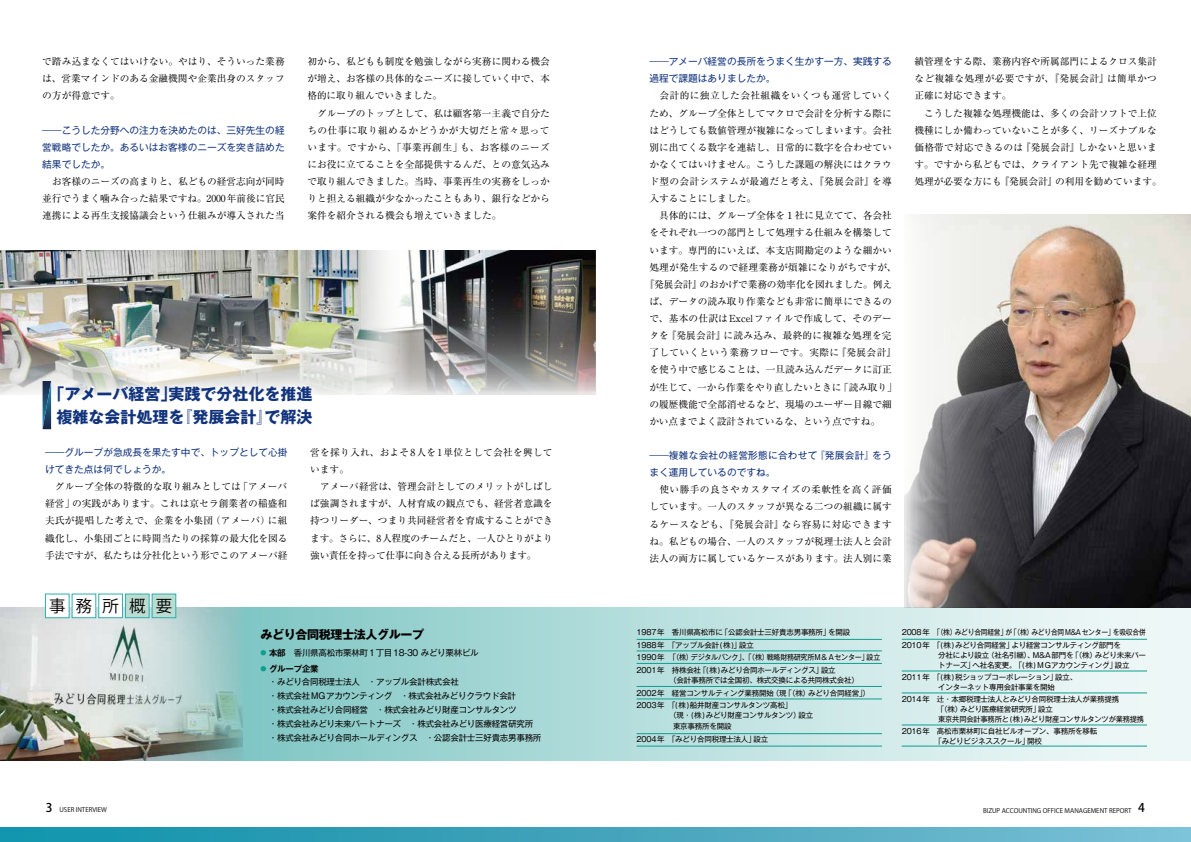
<style>
.page{position:relative;width:1191px;height:842px;background:#fff}
.page>*{position:absolute;margin:0;border:0;box-sizing:border-box;transform-origin:0 0}
.t1{font:16.4px "Koz Go Pr 6 N";letter-spacing:.625em;color:#040000}
.t2{font:700 16px/23px "Gothic MB101 Pro";color:#11337c;text-align:center}
.t3{font:700 12px "Gothic MB101 Pro";letter-spacing:-.03em;color:#040000}
.t4{font:9.7px/17.1px "Ryumin Pro";color:#040000;text-align:justify}
.t5{font:9.7px/17.1px "Gothic MB101 Pro";color:#11337c}
.t6{font:9.7px "Ryumin Pro";letter-spacing:.02em;color:#040000}
.t7{font:9.7px/17.1px "Gothic MB101 Pro";letter-spacing:.02em;color:#11337c}
.t8{font:9.7px/17.1px "Ryumin Pro";letter-spacing:.025em;color:#040000}
.t9{font:9.7px "Ryumin Pro";letter-spacing:.035em;color:#040000}
.t10{font:8.5px/14px "Gothic MB101 Pro";letter-spacing:-.03em;color:#040000}
.t11{font:700 8.5px "Gothic MB101 Pro De";letter-spacing:-.03em;color:#040000}
.t12{font:7.5px/12.5px "Gothic MB101 Pro";letter-spacing:-.03em;color:#040000}
.t13{font:6.4px "Koz Go Pr 6 N";color:#040000}
.s1{font-family:"Koz Go Pro";font-weight:500;font-size:12px}
.s2{font-family:"Gothic MB101 Pro De";font-weight:700;font-size:6px;color:#0f9d90}
.s3{font-family:"Gothic MB101 Pro De";font-weight:700}
.s4{font-size:6px;color:#0f9d90}
</style>
<div class="page">
<svg style="left:0;top:828px;width:1191px;height:14px;background:#44a6bd"></svg>
<img style="left:0;top:251px;width:367px;height:143px">
<svg style="left:242px;top:607px;width:949px;height:153px;background:#bae0df"></svg>
<hr style="left:636px;top:651px;width:246px;height:1px;background:#0f9d90">
<hr style="left:636px;top:663px;width:246px;height:1px;background:#0f9d90">
<hr style="left:636px;top:686px;width:246px;height:1px;background:#0f9d90">
<hr style="left:636px;top:733px;width:246px;height:1px;background:#0f9d90">
<hr style="left:636px;top:746px;width:246px;height:1px;background:#0f9d90">
<hr style="left:901px;top:671px;width:246px;height:1px;background:#0f9d90">
<hr style="left:901px;top:693px;width:246px;height:1px;background:#0f9d90">
<hr style="left:901px;top:725px;width:246px;height:1px;background:#0f9d90">
<hr style="left:901px;top:746px;width:246px;height:1px;background:#0f9d90">
<hr style="left:901px;top:639px;width:246px;height:1px;background:#0f9d90">
<svg style="left:39px;top:250px;width:247px;height:9px;background:#afafad"></svg>
<img style="left:367px;top:251px;width:228px;height:143px">
<img style="left:0;top:607px;width:242px;height:153px">
<img style="left:904px;top:214px;width:287px;height:393px">
<div style="left:45px;top:594px;width:24px;height:24px;background:#fff"></div>
<div style="left:45px;top:594px;width:24px;height:24px;border:1px solid #2daeb1"></div>
<div style="left:72px;top:594px;width:24px;height:24px;background:#fff"></div>
<div style="left:72px;top:594px;width:24px;height:24px;border:1px solid #2daeb1"></div>
<div style="left:99px;top:594px;width:23px;height:24px;background:#fff"></div>
<div style="left:98px;top:594px;width:25px;height:24px;border:1px solid #2daeb1"></div>
<div style="left:125px;top:594px;width:24px;height:24px;background:#badcd1"></div>
<div style="left:125px;top:594px;width:24px;height:24px;border:1px solid #2daeb1"></div>
<div style="left:152px;top:594px;width:24px;height:24px;background:#badcd1"></div>
<div style="left:152px;top:594px;width:24px;height:24px;border:1px solid #2daeb1"></div>
<svg style="left:43px;top:331px;width:511px;height:280px"></svg>
<hr style="left:636px;top:639px;width:246px;height:1px;background:#0f9d90">
<hr style="left:636px;top:699px;width:246px;height:1px;background:#0f9d90">
<p class="t4" style="left:42px;top:52px;width:244px">で踏み込まなくてはいけない。やはり、そういった業務は、営業マインドのある金融機関や企業出身のスタッフの方が得意です。</p>
<p class="t5" style="left:42px;top:120px;width:244px;text-align:justify">――こうした分野への注力を決めたのは、三好先生の経営戦略でしたか。あるいはお客様のニーズを突き詰めた結果でしたか。</p>
<p class="t4" style="left:42px;top:172px;width:244px;text-indent:10px">お客様のニーズの高まりと、私どもの経営志向が同時並行でうまく噛み合った結果ですね。2000年前後に官民連携による再生支援協議会という仕組みが導入された当</p>
<p class="t4" style="left:307px;top:52px;width:244px;text-align:left">初から、私どもも制度を勉強しながら実務に関わる機会が増え、お客様の具体的なニーズに接していく中で、本格的に取り組んでいきました。<br>　グループのトップとして、私は顧客第一主義で自分たちの仕事に取り組めるかどうかが大切だと常々思っています。ですから、「事業再創生」も、お客様のニーズにお役に立てることを全部提供するんだ、との意気込みで取り組んできました。当時、事業再生の実務をしっかりと担える組織が少なかったこともあり、銀行などから案件を紹介される機会も増えていきました。</p>
<h2 class="t2" style="left:48px;top:380px;width:265px">「アメーバ経営」実践で分社化を推進複雑な会計処理を『発展会計』で解決</h2>
<p class="t5" style="left:45px;top:442px;width:244px">――グループが急成長を果たす中で、トップとして心掛けてきた点は何でしょうか。</p>
<p class="t4" style="left:45px;top:477px;width:244px">　グループ全体の特徴的な取り組みとしては「アメーバ経営」の実践があります。これは京セラ創業者の稲盛和夫氏が提唱した考えで、企業を小集団（アメーバ）に組織化し、小集団ごとに時間当たりの採算の最大化を図る手法ですが、私たちは分社化という形でこのアメーバ経</p>
<h1 class="t1" style="left:49px;top:597px;width:125px">事務所概要</h1>
<p class="t8" style="left:310px;top:443px;width:244px">営を採り入れ、およそ8人を1単位として会社を興しています。</p>
<p class="t4" style="left:310px;top:477px;width:244px;text-indent:10px">アメーバ経営は、管理会計としてのメリットがしばしば強調されますが、人材育成の観点でも、経営者意識を持つリーダー、つまり共同経営者を育成することができます。さらに、8人程度のチームだと、一人ひとりがより強い責任を持って仕事に向き合える長所があります。</p>
<p class="t13" style="left:46px;top:806px;width:63px"><span class="s1">3</span> USER INTERVIEW</p>
<p class="t3" style="left:261px;top:625px;width:165px">みどり合同税理士法人グループ</p>
<p class="t10" style="left:261px;top:645px;width:220px"><span class="s2">●</span> <span class="s3">本部</span> 香川県高松市栗林町1丁目18-30 みどり栗林ビル</p>
<p class="t11" style="left:261px;top:662px;width:60px"><span class="s4">●</span> グループ企業</p>
<p class="t10" style="left:269px;top:673px;width:274px">・みどり合同税理士法人　・アップル会計株式会社<br>・株式会社MGアカウンティング　・株式会社みどりクラウド会計<br>・株式会社みどり合同経営　・株式会社みどり財産コンサルタンツ<br>・株式会社みどり未来パートナーズ　・株式会社みどり医療経営研究所・株式会社みどり合同ホールディングス　・公認会計士三好貴志男事務所</p>
<p class="t5" style="left:649px;top:52px;width:244px">――アメーバ経営の長所をうまく生かす一方、実践する過程で課題はありましたか。</p>
<p class="t4" style="left:649px;top:87px;width:244px;text-indent:10px">会計的に独立した会社組織をいくつも運営していくため、グループ全体としてマクロで会計を分析する際にはどうしても数値管理が複雑になってしまいます。会社別に出てくる数字を連結し、日常的に数字を合わせていかなくてはいけません。こうした課題の解決にはクラウド型の会計システムが最適だと考え、『発展会計』を導入することにしました。</p>
<p class="t4" style="left:659px;top:206px;width:234px">具体的には、グループ全体を１社に見立てて、各会社</p>
<p class="t4" style="left:649px;top:224px;width:244px">をそれぞれ一つの部門として処理する仕組みを構築して</p>
<p class="t4" style="left:649px;top:241px;width:244px">います。専門的にいえば、本支店間勘定のような細かい</p>
<p class="t6" style="left:649px;top:259px;width:249px">処理が発生するので経理業務が煩雑になりがちですが、</p>
<p class="t4" style="left:644px;top:275px;width:249px">『発展会計』のおかげで業務の効率化を図れました。例え</p>
<p class="t4" style="left:649px;top:292px;width:244px">ば、データの読み取り作業なども非常に簡単にできるの</p>
<p class="t4" style="left:649px;top:309px;width:244px">で、基本の仕訳はExcelファイルで作成して、そのデー</p>
<p class="t6" style="left:649px;top:328px;width:244px">タを『発展会計』に読み込み、最終的に複雑な処理を完</p>
<p class="t9" style="left:649px;top:345px;width:248px">了していくという業務フローです。実際に『発展会計』</p>
<p class="t4" style="left:649px;top:361px;width:244px">を使う中で感じることは、一旦読み込んだデータに訂正</p>
<p class="t4" style="left:649px;top:378px;width:249px">が生じて、一から作業をやり直したいときに「読み取り」</p>
<p class="t4" style="left:649px;top:395px;width:244px">の履歴機能で全部消せるなど、現場のユーザー目線で細</p>
<p class="t4" style="left:649px;top:412px;width:232px">かい点までよく設計されているな、という点ですね。</p>
<p class="t7" style="left:649px;top:445px;width:244px">――複雑な会社の経営形態に合わせて『発展会計』をうまく運用しているのですね。</p>
<p class="t4" style="left:649px;top:480px;width:244px;text-indent:10px">使い勝手の良さやカスタマイズの柔軟性を高く評価しています。一人のスタッフが異なる二つの組織に属するケースなども、『発展会計』なら容易に対応できますね。私どもの場合、一人のスタッフが税理士法人と会計法人の両方に属しているケースがあります。法人別に業</p>
<p class="t4" style="left:914px;top:52px;width:249px;text-align:left">績管理をする際、業務内容や所属部門によるクロス集計など複雑な処理が必要ですが、『発展会計』は簡単かつ正確に対応できます。<br>　こうした複雑な処理機能は、多くの会計ソフトで上位機種にしか備わっていないことが多く、リーズナブルな価格帯で対応できるのは『発展会計』しかないと思います。ですから私どもでは、クライアント先で複雑な経理処理が必要な方にも『発展会計』の利用を勧めています。</p>
<p class="t12" style="left:636px;top:625px;width:245px">1987年 香川県高松市に「公認会計士三好貴志男事務所」を開設<br>1988年「アップル会計(株)」設立<br>1990年「（株）デジタルバンク」、「（株）戦略財務研究所Ｍ＆Ａセンター」設立2001年 持株会社「(株)みどり合同ホールディングス」設立</p>
<p class="t12" style="left:636px;top:673px;width:235px;line-height:12.8px;text-indent:33px">（会計事務所では全国初、株式交換による共同株式会社）<br>2002年 経営コンサルティング業務開始（現「（株）みどり合同経営」）<br>2003年「(株)船井財産コンサルタンツ高松」</p>
<p class="t12" style="left:636px;top:709px;width:178px;line-height:11px;text-indent:33px">（現・(株)みどり財産コンサルタンツ）設立　　 　　東京事務所を開設</p>
<p class="t12" style="left:636px;top:732px;width:133px">2004年「みどり合同税理士法人」設立</p>
<p class="t12" style="left:901px;top:625px;width:245px">2008年「（株）みどり合同経営」が「（株）みどり合同M&amp;Aセンター」を吸収合併<br>2010年「(株)みどり合同経営」より経営コンサルティング部門を</p>
<p class="t12" style="left:938px;top:649px;width:209px;line-height:10px;text-indent:-22px">　　　分社により設立（社名引継）、M&amp;A部門を「（株）みどり未来パートナーズ」へ社名変更。「(株)ＭＧアカウンティング」設立</p>
<p class="t12" style="left:916px;top:671px;width:162px;line-height:10px;text-indent:-15px">2011年「(株)税ショップコーポレーション」設立、　　　インターネット専用会計事業を開始</p>
<p class="t12" style="left:901px;top:692px;width:219px">2014年　辻・本郷税理士法人とみどり合同税理士法人が業務提携</p>
<p class="t12" style="left:936px;top:702px;width:118px">「（株）みどり医療経営研究所」設立</p>
<p class="t12" style="left:916px;top:712px;width:229px">　　 東京共同会計事務所と(株)みどり財産コンサルタンツが業務提携</p>
<p class="t12" style="left:916px;top:725px;width:182px;line-height:10px;text-indent:-15px">2016年　高松市栗林町に自社ビルオープン、事務所を移転　　「みどりビジネススクール」開校</p>
<p class="t13" style="left:983px;top:807px;width:163px">BIZUP ACCOUNTING OFFICE MANAGEMENT REPORT <span class="s1">4</span></p>
</div>
